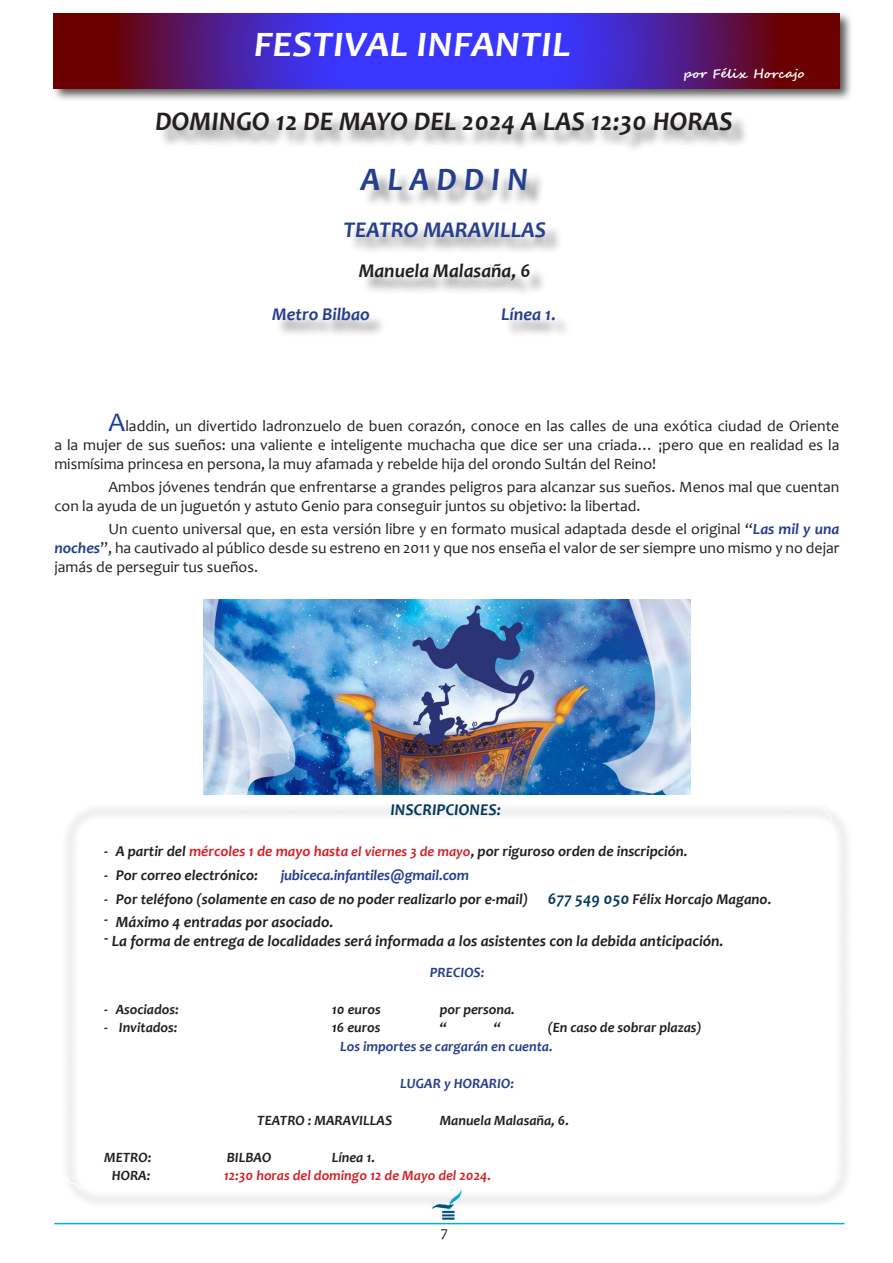
<style>
.page{position:relative;width:893px;height:1263px;background:#fff}
.page>*{position:absolute;margin:0;border:0;box-sizing:border-box;transform-origin:0 0}
.t1{font:italic 700 36px "Candara";color:#fff;scale:1.1 1}
.Normal__Web{font:italic 700 33px "Candara";color:#253f8e}
.Normal__Web-2{font:italic 700 27px "Candara";color:#231f20}
.Normal__Web-3{font:italic 700 22.5px "Candara";color:#253f8e}
.Normal__Web-4{font:italic 700 19.5px "Candara";color:#231f20}
.Normal__Web-5{font:italic 700 18px "Candara";color:#253f8e}
.No_Spacing{font:italic 700 16.5px "Candara";color:#003a5d}
.No_Spacing-2{font:15.75px/18.9px "Candara";color:#231f20;text-align:justify}
.No_Spacing-3{font:italic 700 15.75px "Candara";color:#231f20}
.No_Spacing-4{font:italic 700 15px "Candara";color:#231f20}
.No_Spacing-5{font:italic 700 15px "Candara";letter-spacing:-.01em;color:#253f8e}
.t2{font:15px "Candara";color:#231f20}
.No_Spacing-6{font:italic 700 14.25px "Candara";color:#231f20}
.No_Spacing-7{font:italic 700 14.25px "Candara";color:#253f8e}
.No_Spacing-8{font:italic 700 14.25px "Candara";color:#d1232a}
.t3{font:700 12px "Segoe Script";color:#fff;scale:1.1 1}
.s1{font-size:27px;color:#173d9f}
.s2{font-weight:700;font-style:italic;color:#253f8e}
.s3{color:#d1232a}
.s4{font-size:14.25px;color:#d1232a}
.s5{color:#003a5d}
.s6{font-size:16.5px;color:#003a5d}
</style>
<div class="page">
<hr style="left:54px;top:1223px;width:790px;height:1px;background:#00aeef">
<img style="left:432px;top:1208px;width:23px;height:13px">
<div style="left:52px;top:11px;width:801px;height:91px;background:#231f20;opacity:.75"></div>
<svg style="left:54px;top:13px;width:785px;height:75px"></svg>
<div style="left:159px;top:115px;width:590px;height:223px;background:#231f20;opacity:.5"></div>
<img style="left:204px;top:599px;width:486px;height:195px">
<p class="t1" style="left:254px;top:23px;width:290px">FESTIVAL INFANTIL</p>
<p class="t3" style="left:683px;top:64px;width:111px">por Félix Horcajo</p>
<p class="Normal__Web-2" style="left:155px;top:105px;width:579px">DOMINGO 12 DE MAYO DEL 2024 A LAS 12:30 HORAS</p>
<p class="Normal__Web" style="left:361px;top:159px;width:169px">A L A D D I N</p>
<p class="Normal__Web-3" style="left:343px;top:216px;width:204px">TEATRO MARAVILLAS</p>
<p class="Normal__Web-4" style="left:359px;top:259px;width:173px">Manuela Malasaña, 6</p>
<p class="Normal__Web-5" style="left:272px;top:303px;width:99px">Metro Bilbao</p>
<p class="Normal__Web-5" style="left:501px;top:303px;width:56px">Línea 1.</p>
<p class="No_Spacing-2" style="left:54px;top:417px;width:786px;text-indent:54px"><span class="s1">A</span>laddin, un divertido ladronzuelo de buen corazón, conoce en las calles de una exótica ciudad de Oriente a la mujer de sus sueños: una valiente e inteligente muchacha que dice ser una criada… ¡pero que en realidad es la mismísima princesa en persona, la muy afamada y rebelde hija del orondo Sultán del Reino!</p>
<p class="No_Spacing-2" style="left:54px;top:478px;width:786px;text-indent:54px">Ambos jóvenes tendrán que enfrentarse a grandes peligros para alcanzar sus sueños. Menos mal que cuentan con la ayuda de un juguetón y astuto Genio para conseguir juntos su objetivo: la libertad.</p>
<p class="No_Spacing-2" style="left:54px;top:520px;width:786px;text-indent:54px">Un cuento universal que, en esta versión libre y en formato musical adaptada desde el original “<span class="s2">Las mil y una noches</span>”, ha cautivado al público desde su estreno en 2011 y que nos enseña el valor de ser siempre uno mismo y no dejar jamás de perseguir tus sueños.</p>
<p class="No_Spacing" style="left:390px;top:800px;width:112px">INSCRIPCIONES:</p>
<p class="No_Spacing-4" style="left:104px;top:842px;width:585px">- A partir del <span class="s3">mércoles 1 de mayo hasta</span> <span class="s4">el viernes 3 de mayo</span>, por riguroso orden de inscripción.</p>
<p class="No_Spacing-4" style="left:104px;top:866px;width:155px">- Por correo electrónico:</p>
<p class="No_Spacing-5" style="left:281px;top:866px;width:190px">jubiceca.infantiles@gmail.com</p>
<p class="No_Spacing-4" style="left:104px;top:890px;width:669px"><span class="s5">-</span> Por teléfono (solamente en caso de no poder realizarlo por e-mail) <span class="s6">677 549 050</span> Félix Horcajo Magano.</p>
<p class="No_Spacing-3" style="left:104px;top:912px;width:231px"><sup>-</sup> Máximo 4 entradas por asociado.</p>
<p class="No_Spacing-3" style="left:104px;top:931px;width:621px"><sup>-</sup> La forma de entrega de localidades será informada a los asistentes con la debida anticipación.</p>
<p class="No_Spacing-7" style="left:430px;top:963px;width:56px">PRECIOS:</p>
<p class="No_Spacing-6" style="left:104px;top:1000px;width:76px">- Asociados:</p>
<p class="No_Spacing-6" style="left:332px;top:1000px;width:50px">10 euros</p>
<p class="No_Spacing-6" style="left:440px;top:1000px;width:77px">por persona.</p>
<p class="No_Spacing-6" style="left:104px;top:1019px;width:75px">- Invitados:</p>
<p class="No_Spacing-6" style="left:332px;top:1019px;width:50px">16 euros</p>
<p class="No_Spacing-6" style="left:440px;top:1019px;width:9px">“</p>
<p class="No_Spacing-6" style="left:494px;top:1019px;width:9px">“</p>
<p class="No_Spacing-6" style="left:548px;top:1019px;width:155px">(En caso de sobrar plazas)</p>
<p class="No_Spacing-7" style="left:340px;top:1037px;width:214px">Los importes se cargarán en cuenta.</p>
<p class="No_Spacing-7" style="left:400px;top:1074px;width:115px">LUGAR y HORARIO:</p>
<p class="No_Spacing-6" style="left:257px;top:1111px;width:136px">TEATRO : MARAVILLAS</p>
<p class="No_Spacing-6" style="left:440px;top:1111px;width:131px">Manuela Malasaña, 6.</p>
<p class="No_Spacing-6" style="left:104px;top:1148px;width:49px">METRO:</p>
<p class="No_Spacing-6" style="left:227px;top:1148px;width:46px">BILBAO</p>
<p class="No_Spacing-6" style="left:332px;top:1148px;width:45px">Línea 1.</p>
<p class="No_Spacing-6" style="left:112px;top:1167px;width:40px">HORA:</p>
<p class="No_Spacing-8" style="left:224px;top:1167px;width:269px">12:30 horas del domingo 12 de Mayo del 2024.</p>
<p class="t2" style="left:441px;top:1223px;width:9px">7</p>
</div>
